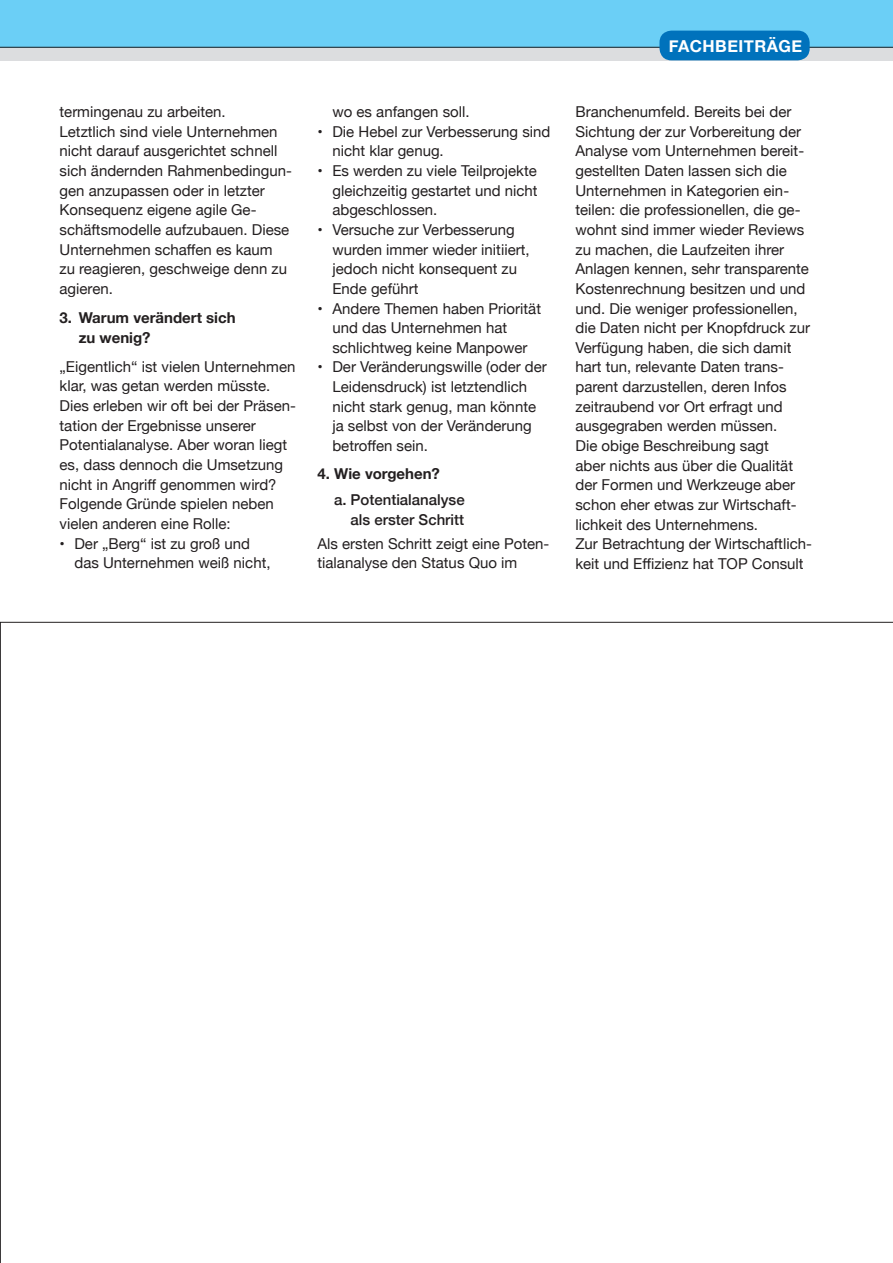
<style>
.page{position:relative;width:893px;height:1263px;background:#fff}
.page>*{position:absolute;margin:0;border:0;box-sizing:border-box;transform-origin:0 0}
.t1{font:500 16.5px "Helvetica Neue";letter-spacing:.03em;color:#fff}
.t2{font:700 16.5px "Helvetica Neue";letter-spacing:.03em;color:#fff}
.Fließtext{font:15px/19.6px "Helvetica Neue";color:#231f20}
.Zwischenüberschrift{font:700 15px/19.6px "Helvetica Neue";color:#231f20}
.Fließtext-2{font:500 15px/19.6px "Helvetica Neue";color:#231f20;text-align:right}
</style>
<div class="page">
<div style="left:0;top:47px;width:893px;height:14px;background:#dcdddf"></div>
<div style="left:0;top:0;width:893px;height:47px;background:#6bcff6"></div>
<div style="left:659px;top:31px;width:151px;height:29px;background:#0072bc;border-radius:12px"></div>
<p class="Fließtext" style="left:60px;top:103px;width:168px">termingenau zu arbeiten.</p>
<p class="Fließtext" style="left:60px;top:122px;width:232px">Letztlich sind viele Unternehmen nicht darauf ausgerichtet schnell sich ändernden Rahmenbedingun&shy;gen anzupassen oder in letzter<br>Konsequenz eigene agile Ge&shy;schäftsmodelle aufzubauen. Diese<br>Unternehmen schaffen es kaum zu reagieren, geschweige denn zu agieren.</p>
<p class="Zwischenüberschrift" style="left:79px;top:308px;width:158px;text-indent:-19px">3. Warum verändert sich zu wenig?</p>
<p class="Fließtext" style="left:60px;top:357px;width:237px">„Eigentlich“ ist vielen Unternehmen klar, was getan werden müsste.<br>Dies erleben wir oft bei der Präsen&shy;tation der Ergebnisse unserer Potentialanalyse. Aber woran liegt es, dass dennoch die Umsetzung nicht in Angriff genommen wird?</p>
<p class="Fließtext" style="left:60px;top:495px;width:216px">Folgende Gründe spielen neben vielen anderen eine Rolle:</p>
<p class="Fließtext" style="left:74px;top:534px;width:198px;text-indent:-15px">• Der „Berg“ ist zu groß und das Unternehmen weiß nicht,</p>
<p class="Fließtext" style="left:332px;top:103px;width:139px">wo es anfangen soll.</p>
<p class="Fließtext" style="left:332px;top:122px;width:220px;text-indent:-15px">• Die Hebel zur Verbesserung sind nicht klar genug.</p>
<p class="Fließtext" style="left:332px;top:162px;width:207px;text-align:justify;text-indent:-15px">• Es werden zu viele Teilprojekte gleichzeitig gestartet und nicht abgeschlossen.</p>
<p class="Fließtext" style="left:332px;top:221px;width:199px;text-indent:-15px">• Versuche zur Verbesserung wurden immer wieder initiiert, jedoch nicht konsequent zu<br>Ende geführt</p>
<p class="Fließtext" style="left:332px;top:299px;width:210px;text-indent:-15px">• Andere Themen haben Priorität und das Unternehmen hat schlichtweg keine Manpower</p>
<p class="Fließtext" style="left:332px;top:358px;width:216px;text-indent:-15px">• Der Veränderungswille (oder der<br>Leidensdruck) ist letztendlich nicht stark genug, man könnte ja selbst von der Veränderung betroffen sein.</p>
<p class="Zwischenüberschrift" style="left:317px;top:464px;width:124px">4. Wie vorgehen?</p>
<p class="Fließtext-2" style="left:334px;top:489px;width:132px">a. Potentialanalyse als erster Schritt</p>
<p class="Fließtext" style="left:317px;top:534px;width:232px">Als ersten Schritt zeigt eine Poten&shy;tialanalyse den Status Quo im</p>
<p class="t1" style="left:670px;top:22px;width:132px">FACHBEITRÄGE</p>
<p class="t2" style="left:669px;top:33px;width:135px">FACHBEITRÄGE</p>
<p class="Fließtext" style="left:575px;top:103px;width:236px">Branchenumfeld. Bereits bei der Sichtung der zur Vorbereitung der Analyse vom Unternehmen bereit&shy;gestellten Daten lassen sich die Unternehmen in Kategorien ein&shy;teilen: die professionellen, die ge&shy;wohnt sind immer wieder Reviews zu machen, die Laufzeiten ihrer Anlagen kennen, sehr transparente Kostenrechnung besitzen und und und. Die weniger professionellen, die Daten nicht per Knopfdruck zur Verfügung haben, die sich damit hart tun, relevante Daten trans&shy;parent darzustellen, deren Infos zeitraubend vor Ort erfragt und ausgegraben werden müssen.</p>
<p class="Fließtext" style="left:575px;top:437px;width:223px">Die obige Beschreibung sagt aber nichts aus über die Qualität der Formen und Werkzeuge aber schon eher etwas zur Wirtschaft&shy;lichkeit des Unternehmens.</p>
<p class="Fließtext" style="left:575px;top:535px;width:238px">Zur Betrachtung der Wirtschaftlich&shy;keit und Effizienz hat TOP Consult</p>
</div>
